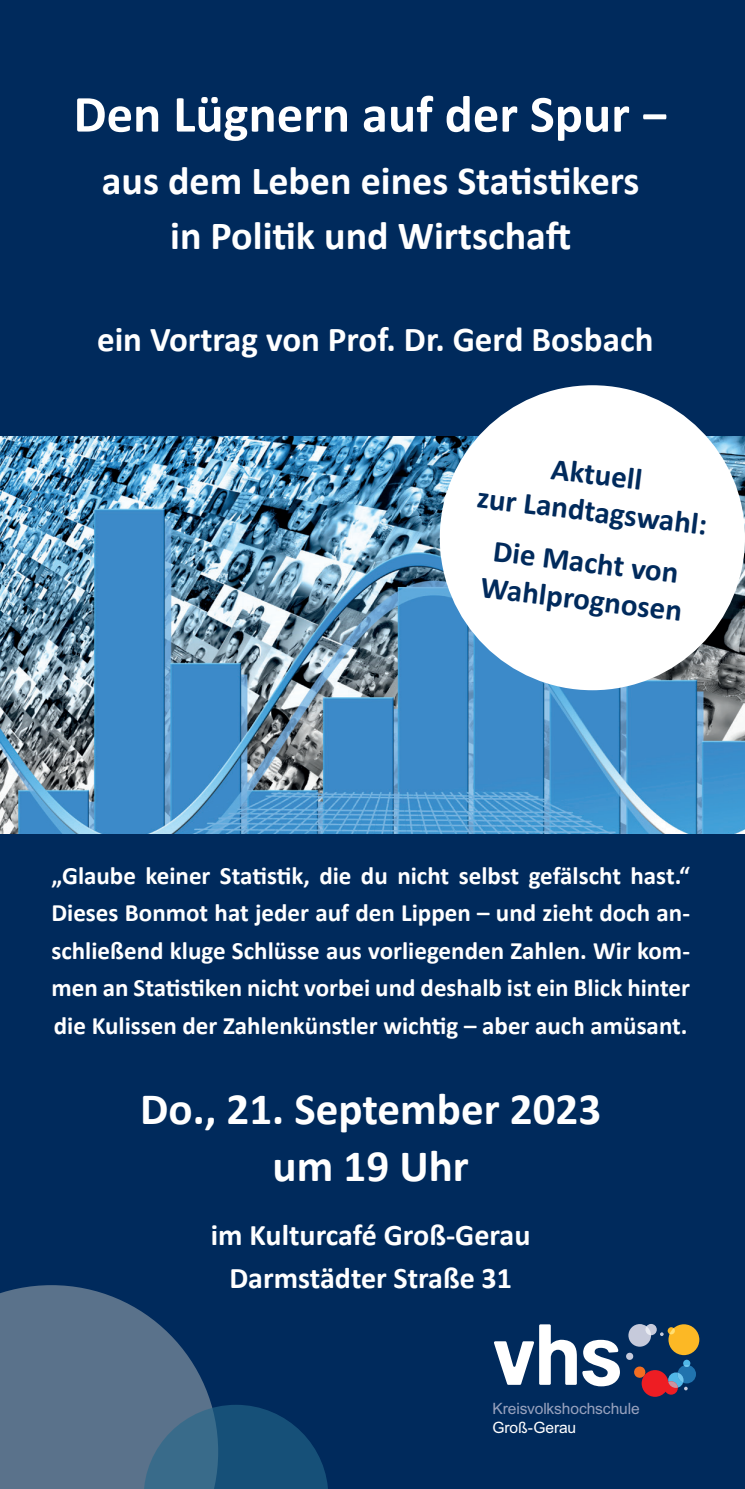
<style>
.page{position:relative;width:745px;height:1489px;background:#fff}
.page>*{position:absolute;margin:0;border:0;box-sizing:border-box;transform-origin:0 0}
.t1{font:700 52.5px "Calibri";color:#fff}
.t2{font:700 45px/57.5px "Calibri";color:#fff;text-align:center}
.t3{font:700 40px/55px "Calibri";color:#fff;text-align:center}
.t4{font:700 35px "Calibri";color:#fff}
.t5{font:700 31px/37px "Calibri";color:#002a5c;text-align:center}
.t6{font:700 30px/42.5px "Calibri";color:#fff;text-align:center}
.t7{font:700 25px/37.5px "Calibri";color:#fff;text-align:justify}
.t8{font:15.5px "Arial";letter-spacing:-.01em;color:#98a2be}
.t9{font:15.5px "Arial";letter-spacing:-.01em;color:#fff}
</style>
<div class="page">
<div style="left:0;top:0;width:744px;height:1488px;background:#002a5c"></div>
<svg style="left:0;top:1285px;width:211px;height:203px;background:#4d6884"></svg>
<img style="left:0;top:436px;width:744px;height:397px">
<svg style="left:494px;top:1341px;width:39px;height:43px"></svg>
<svg style="left:539px;top:1324px;width:37px;height:60px"></svg>
<svg style="left:582px;top:1339px;width:37px;height:47px"></svg>
<svg style="left:626px;top:1324px;width:72px;height:72px"></svg>
<div style="left:439px;top:385px;width:305px;height:305px;background:#fff;border-radius:50%"></div>
<svg style="left:144px;top:1404px;width:184px;height:84px;background:#24567b"></svg>
<h1 class="t1" style="left:73px;top:77px;width:595px">Den Lügnern auf der Spur −</h1>
<h3 class="t3" style="left:102px;top:152px;width:539px">aus dem Leben eines Statistikers in Politik und Wirtschaft</h3>
<h3 class="t4" style="left:97px;top:314px;width:557px">ein Vortrag von Prof. Dr. Gerd Bosbach</h3>
<p class="t5" style="left:484px;top:441px;width:233px;rotate:7deg">Aktuell<br>zur Landtagswahl:</p>
<p class="t5" style="left:487px;top:530px;width:204px;text-align:left;rotate:7deg">Die Macht von<br>Wahlprognosen</p>
<p class="t7" style="left:51px;top:856px;width:639px">„Glaube keiner Statistik, die du nicht selbst gefälscht hast.“ Dieses Bonmot hat jeder auf den Lippen – und zieht doch an&shy;schließend kluge Schlüsse aus vorliegenden Zahlen. Wir kom&shy;men an Statistiken nicht vorbei und deshalb ist ein Blick hinter die Kulissen der Zahlenkünstler wichtig – aber auch amüsant.</p>
<h2 class="t2" style="left:140px;top:1079px;width:462px">Do., 21. September 2023 um 19 Uhr</h2>
<p class="t6" style="left:211px;top:1213px;width:321px">im Kulturcafé Groß-Gerau<br>Darmstädter Straße 31</p>
<p class="t8" style="left:492px;top:1398px;width:149px">Kreisvolkshochschule</p>
<p class="t9" style="left:492px;top:1416px;width:85px">Groß-Gerau</p>
</div>
